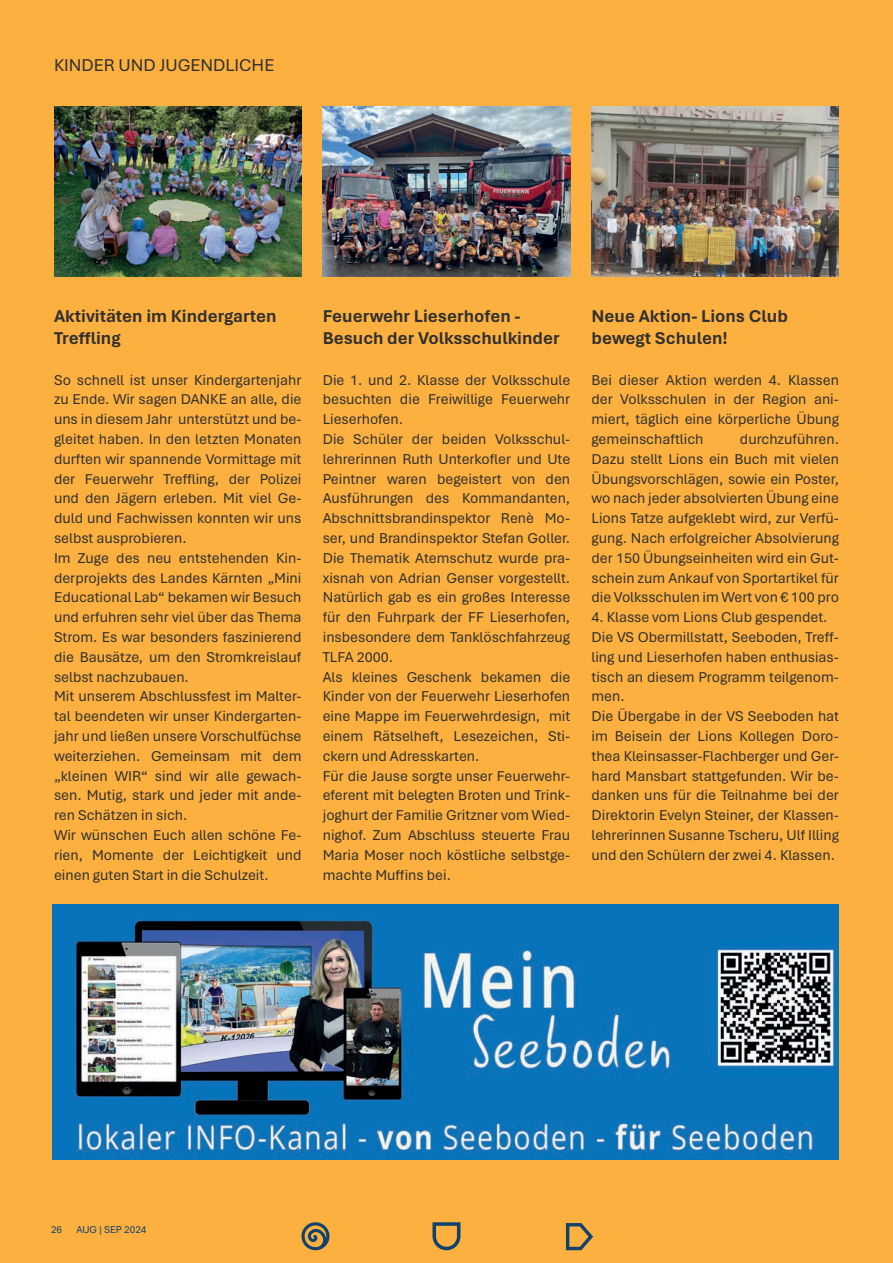
<style>
.page{position:relative;width:893px;height:1263px;background:#fff}
.page>*{position:absolute;margin:0;border:0;box-sizing:border-box;transform-origin:0 0}
.t1{font:700 18px/21.6px "Aptos";color:#312f30}
.t2{font:18px "Aptos";color:#312f30}
.t3{font:15px/19.8px "Aptos";color:#312f30}
.t4{font:10.5px "Aptos";color:#10426d}
</style>
<div class="page">
<div style="left:0;top:0;width:893px;height:1209px;background:#fbb03f"></div>
<img style="left:591px;top:106px;width:248px;height:170px">
<img style="left:323px;top:106px;width:247px;height:170px">
<img style="left:54px;top:106px;width:247px;height:170px">
<img style="left:52px;top:905px;width:787px;height:255px">
<div style="left:0;top:1209px;width:893px;height:54px;background:#fbb03f"></div>
<svg style="left:432px;top:1222px;width:28px;height:28px"></svg>
<svg style="left:566px;top:1223px;width:27px;height:27px"></svg>
<svg style="left:301px;top:1222px;width:28px;height:28px"></svg>
<p class="t2" style="left:54px;top:53px;width:222px">KINDER UND JUGENDLICHE</p>
<p class="t1" style="left:54px;top:305px;width:224px">Aktivitäten im Kindergarten<br>Treffling</p>
<p class="t3" style="left:54px;top:369px;width:249px">So schnell ist unser Kindergartenjahr zu Ende. Wir sagen DANKE an alle, die uns in diesem Jahr unterstützt und be&shy;gleitet haben. In den letzten Monaten durften wir spannende Vormittage mit der Feuerwehr Treffling, der Polizei und den Jägern erleben. Mit viel Ge&shy;duld und Fachwissen konnten wir uns selbst ausprobieren.<br>Im Zuge des neu entstehenden Kin&shy;derprojekts des Landes Kärnten „Mini Educational Lab“ bekamen wir Besuch und erfuhren sehr viel über das Thema Strom. Es war besonders faszinierend die Bausätze, um den Stromkreislauf selbst nachzubauen.<br>Mit unserem Abschlussfest im Malter&shy;tal beendeten wir unser Kindergarten&shy;jahr und ließen unsere Vorschulfüchse weiterziehen. Gemeinsam mit dem „kleinen WIR“ sind wir alle gewach&shy;sen. Mutig, stark und jeder mit ande&shy;ren Schätzen in sich.<br>Wir wünschen Euch allen schöne Fe&shy;rien, Momente der Leichtigkeit und einen guten Start in die Schulzeit.</p>
<p class="t1" style="left:323px;top:305px;width:238px">Feuerwehr Lieserhofen -<br>Besuch der Volksschulkinder</p>
<p class="t3" style="left:323px;top:369px;width:249px">Die 1. und 2. Klasse der Volksschule besuchten die Freiwillige Feuerwehr Lieserhofen.<br>Die Schüler der beiden Volksschul&shy;lehrerinnen Ruth Unterkofler und Ute Peintner waren begeistert von den Ausführungen des Kommandanten, Abschnittsbrandinspektor Renè Mo&shy;ser, und Brandinspektor Stefan Goller.<br>Die Thematik Atemschutz wurde pra&shy;xisnah von Adrian Genser vorgestellt.<br>Natürlich gab es ein großes Interesse für den Fuhrpark der FF Lieserhofen, insbesondere dem Tanklöschfahrzeug TLFA 2000.<br>Als kleines Geschenk bekamen die Kinder von der Feuerwehr Lieserhofen eine Mappe im Feuerwehrdesign, mit einem Rätselheft, Lesezeichen, Sti&shy;ckern und Adresskarten.<br>Für die Jause sorgte unser Feuerwehr&shy;eferent mit belegten Broten und Trink&shy;joghurt der Familie Gritzner vom Wied&shy;nighof. Zum Abschluss steuerte Frau Maria Moser noch köstliche selbstge&shy;machte Muffins bei.</p>
<p class="t1" style="left:591px;top:305px;width:198px">Neue Aktion- Lions Club bewegt Schulen!</p>
<p class="t3" style="left:591px;top:369px;width:249px;text-align:justify">Bei dieser Aktion werden 4. Klassen der Volksschulen in der Region ani&shy;miert, täglich eine körperliche Übung gemeinschaftlich</p>
<p class="t3" style="left:591px;top:428px;width:249px;text-align:justify;text-indent:148px">durchzuführen.<br>Dazu stellt Lions ein Buch mit vielen Übungsvorschlägen, sowie ein Poster, wo nach jeder absolvierten Übung eine Lions Tatze aufgeklebt wird, zur Verfü&shy;gung. Nach erfolgreicher Absolvierung der 150 Übungseinheiten wird ein Gut&shy;schein zum Ankauf von Sportartikel für die Volksschulen im Wert von € 100 pro</p>
<p class="t3" style="left:591px;top:607px;width:249px">4. Klasse vom Lions Club gespendet.<br>Die VS Obermillstatt, Seeboden, Treff&shy;ling und Lieserhofen haben enthusias&shy;tisch an diesem Programm teilgenom&shy;men.<br>Die Übergabe in der VS Seeboden hat im Beisein der Lions Kollegen Doro&shy;thea Kleinsasser-Flachberger und Ger&shy;hard Mansbart stattgefunden. Wir be&shy;danken uns für die Teilnahme bei der Direktorin Evelyn Steiner, der Klassen&shy;lehrerinnen Susanne Tscheru, Ulf Illing und den Schülern der zwei 4. Klassen.</p>
<p class="t4" style="left:51px;top:1222px;width:13px">26</p>
<p class="t4" style="left:76px;top:1222px;width:72px">AUG | SEP 2024</p>
</div>
